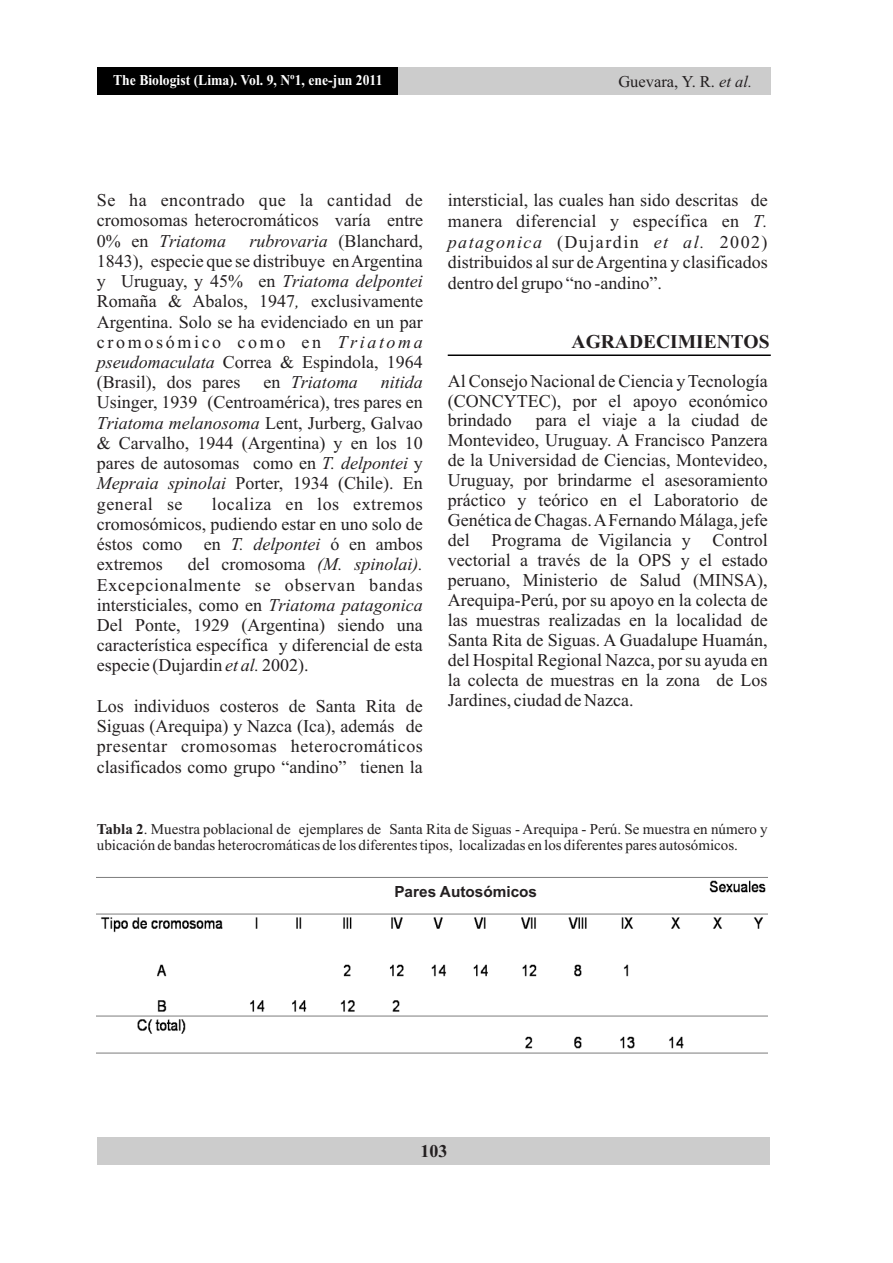
<style>
.page{position:relative;width:893px;height:1263px;background:#fff}
.page>*{position:absolute;margin:0;border:0;box-sizing:border-box;transform-origin:0 0}
.t1{font:700 19.5px "Times New Roman";color:#231f20}
.t2{font:18px/20.2px "Times New Roman";color:#231f20;text-align:justify}
.t3{font:italic 18px "Times New Roman";color:#231f20}
.t4{font:700 18px "Times New Roman";color:#231f20}
.t5{font:16.5px "Times New Roman";color:#231f20}
.t6{font:700 15.3px "Arial";color:#231f20}
.t7{font:15px/16.6px "Times New Roman";color:#231f20}
.t8{font:700 15px "Times New Roman";color:#fff;scale:.91 1}
.s1{font-style:italic}
.s2{font-style:normal}
.s3{font-weight:700}
</style>
<div class="page">
<div style="left:97px;top:1137px;width:673px;height:27px;background:#ccc"></div>
<div style="left:97px;top:67px;width:674px;height:28px;background:#ccc"></div>
<div style="left:97px;top:67px;width:301px;height:28px;background:#000"></div>
<hr style="left:448px;top:354px;width:323px;height:2px;background:#000">
<img style="left:97px;top:877px;width:671px;height:177px">
<div style="left:238px;top:880px;width:136px;height:22px;background:#fff"></div>
<p class="t8" style="left:113px;top:75px;width:298px">The Biologist (Lima). Vol. 9, Nº1, ene-jun 2011</p>
<p class="t5" style="left:618px;top:76px;width:135px">Guevara, Y. R. <span class="s1">et al.</span></p>
<p class="t2" style="left:97px;top:192px;width:328px">Se ha encontrado que la cantidad de cromosomas heterocromáticos varía entre 0% en <span class="s1">Triatoma</span></p>
<p class="t2" style="left:97px;top:232px;width:328px;text-indent:153px"><span class="s1">rubrovaria</span> (Blanchard, 1843), especie que se distribuye en Argentina y Uruguay, y 45% en <span class="s1">Triatoma delpontei </span>Romaña &amp; Abalos, 1947<span class="s1">,</span> exclusivamente Argentina. Solo se ha evidenciado en un par cromosómico como en <span class="s1">Triatoma pseudomaculata</span> Correa &amp; Espindola, 1964 (Brasil), dos pares</p>
<p class="t3" style="left:263px;top:376px;width:96px"><span class="s2">en</span> Triatoma</p>
<p class="t3" style="left:381px;top:376px;width:44px">nitida</p>
<p class="t2" style="left:97px;top:394px;width:328px">Usinger, 1939 (Centroamérica), tres pares en <span class="s1">Triatoma melanosoma</span> Lent, Jurberg, Galvao &amp; Carvalho, 1944 (Argentina) y en los 10 pares de autosomas como en <span class="s1">T. delpontei</span> y <span class="s1">Mepraia spinolai</span> Porter, 1934 (Chile). En general se</p>
<p class="t2" style="left:97px;top:495px;width:328px;text-indent:115px">localiza en los extremos cromosómicos, pudiendo estar en uno solo de éstos como en <span class="s1">T. delpontei</span> ó en ambos extremos</p>
<p class="t2" style="left:97px;top:556px;width:328px;text-indent:91px">del cromosoma <span class="s1">(M. spinolai).<br></span>Excepcionalmente se observan bandas intersticiales, como en <span class="s1">Triatoma patagonica </span>Del Ponte, 1929 (Argentina) siendo una característica específica y diferencial de esta especie (Dujardin <span class="s1">et al.</span> 2002).</p>
<p class="t2" style="left:97px;top:697px;width:328px">Los individuos costeros de Santa Rita de Siguas (Arequipa) y Nazca (Ica), además de presentar cromosomas heterocromáticos clasificados como grupo “andino” tienen la</p>
<p class="t2" style="left:448px;top:191px;width:321px;line-height:20.7px">intersticial, las cuales han sido descritas de manera diferencial y específica en <span class="s1">T. patagonica</span> (Dujardin <span class="s1">et al.</span> 2002) distribuidos al sur de Argentina y clasificados dentro del grupo “no -andino”.</p>
<p class="t1" style="left:572px;top:335px;width:199px">AGRADECIMIENTOS</p>
<p class="t2" style="left:448px;top:372px;width:321px">Al Consejo Nacional de Ciencia y Tecnología (CONCYTEC), por el apoyo económico brindado</p>
<p class="t2" style="left:448px;top:412px;width:321px;text-indent:88px">para el viaje a la ciudad de Montevideo, Uruguay. A Francisco Panzera de la Universidad de Ciencias, Montevideo, Uruguay, por brindarme el asesoramiento práctico y teórico en el Laboratorio de Genética de Chagas. AFernando Málaga, jefe del Programa de Vigilancia y Control vectorial a través de la OPS y el estado peruano, Ministerio de Salud (MINSA), Arequipa-Perú, por su apoyo en la colecta de las muestras realizadas en la localidad de Santa Rita de Siguas. A Guadalupe Huamán, del Hospital Regional Nazca, por su ayuda en la colecta de muestras en la zona de Los Jardines, ciudad de Nazca.</p>
<p class="t7" style="left:97px;top:822px;width:672px"><span class="s3">Tabla 2</span>. Muestra poblacional de ejemplares de Santa Rita de Siguas - Arequipa - Perú. Se muestra en número y ubicación de bandas heterocromáticas de los diferentes tipos, localizadas en los diferentes pares autosómicos.</p>
<p class="t6" style="left:394px;top:886px;width:144px">Pares Autosómicos</p>
<p class="t4" style="left:420px;top:1144px;width:28px">103</p>
</div>
